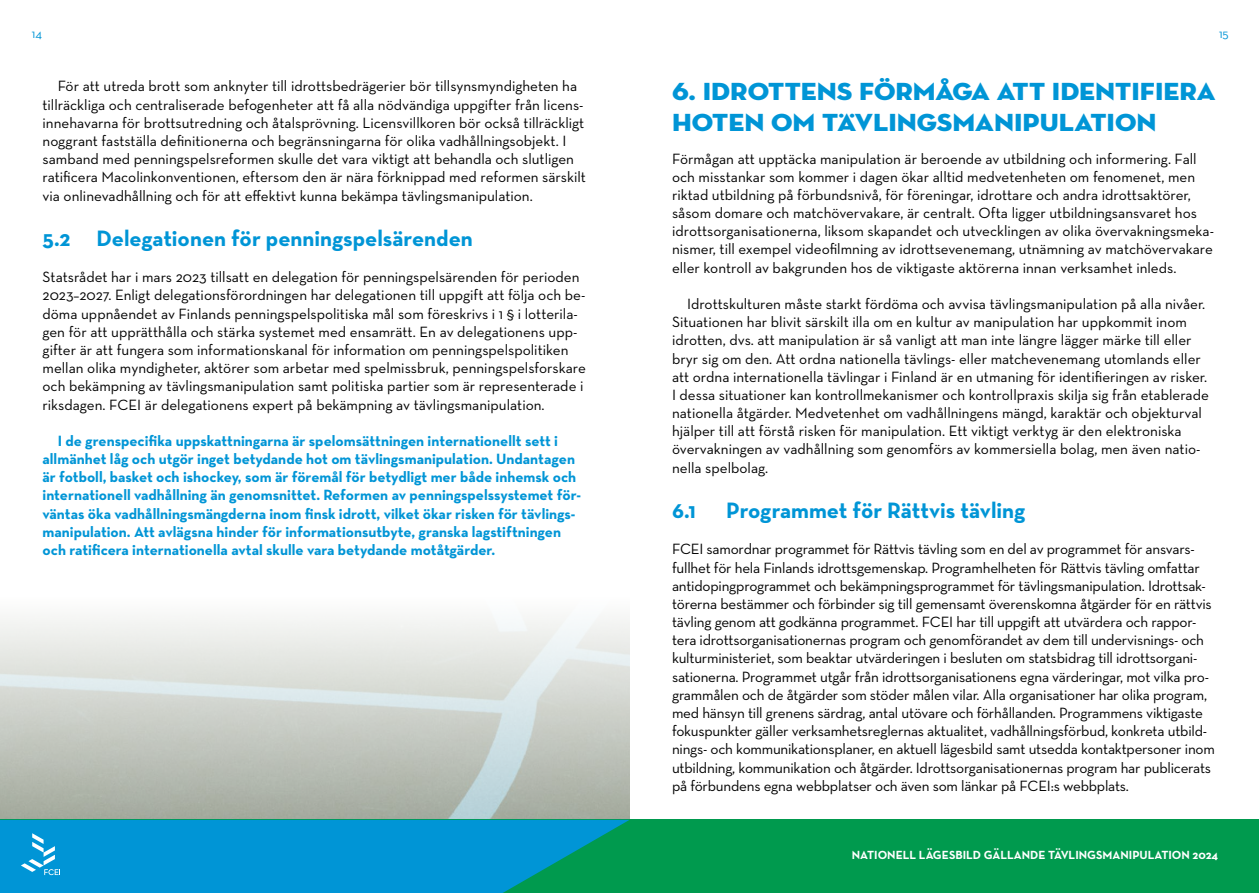
<style>
.page{position:relative;width:1259px;height:893px;background:#fff}
.page>*{position:absolute;margin:0;border:0;box-sizing:border-box;transform-origin:0 0}
.Otsikko_H1{font:25.2px/30.3px "Neutra Disp Titling";color:#0095d6;scale:1.09 1}
.Leipis{font:700 22.65px "Neutra Text";color:#0095d6}
.Väliotsikko{font:700 22.65px "Neutra Text";color:#0095d6}
.Leipis-2{font:15.15px/18.1px "Neutra Text";color:#000}
.Leipis-3{font:700 15.15px/18.1px "Neutra Text";color:#0095d6}
.t1{font:12.6px "Neutra Text";color:#0095d6}
.t2{font:700 12px "Neutra Text";color:#fff}
</style>
<div class="page">
<img style="left:0;top:618px;width:629px;height:202px">
<div style="left:0;top:820px;width:1259px;height:73px;background:#009a4e"></div>
<svg style="left:0;top:820px;width:629px;height:73px;fill:#0095d6"></svg>
<svg style="left:21px;top:833px;width:39px;height:42px"></svg>
<p class="t1" style="left:32px;top:26px;width:12px">14</p>
<p class="t1" style="left:1219px;top:26px;width:11px">15</p>
<p class="Leipis-2" style="left:43px;top:77px;width:545px;text-indent:15px">För att utreda brott som anknyter till idrottsbedrägerier bör tillsynsmyndigheten ha tillräckliga och centraliserade befogenheter att få alla nödvändiga uppgifter från licens&shy;innehavarna för brottsutredning och åtalsprövning. Licensvillkoren bör också tillräckligt noggrant fastställa definitionerna och begränsningarna för olika vadhållningsobjekt. I samband med penningspelsreformen skulle det vara viktigt att behandla och slutligen ratificera Macolinkonventionen, eftersom den är nära förknippad med reformen särskilt via onlinevadhållning och för att effektivt kunna bekämpa tävlingsmanipulation.</p>
<p class="Leipis" style="left:43px;top:224px;width:432px">5.2 Delegationen för penningspelsärenden</p>
<p class="Leipis-2" style="left:43px;top:268px;width:545px">Statsrådet har i mars 2023 tillsatt en delegation för penningspelsärenden för perioden 2023–2027. Enligt delegationsförordningen har delegationen till uppgift att följa och be&shy;döma uppnåendet av Finlands penningspelspolitiska mål som föreskrivs i 1 § i lotterila&shy;gen för att upprätthålla och stärka systemet med ensamrätt. En av delegationens upp&shy;gifter är att fungera som informationskanal för information om penningspelspolitiken mellan olika myndigheter, aktörer som arbetar med spelmissbruk, penningspelsforskare och bekämpning av tävlingsmanipulation samt politiska partier som är representerade i riksdagen. FCEI är delegationens expert på bekämpning av tävlingsmanipulation.</p>
<p class="Leipis-3" style="left:43px;top:431px;width:540px;text-indent:15px">I de grenspecifika uppskattningarna är spelomsättningen internationellt sett i allmänhet låg och utgör inget betydande hot om tävlingsmanipulation. Undantagen är fotboll, basket och ishockey, som är föremål för betydligt mer både inhemsk och internationell vadhållning än genomsnittet. Reformen av penningspelssystemet för&shy;väntas öka vadhållningsmängderna inom finsk idrott, vilket ökar risken för tävlings&shy;manipulation. Att avlägsna hinder för informationsutbyte, granska lagstiftningen och ratificera internationella avtal skulle vara betydande motåtgärder.</p>
<h1 class="Otsikko_H1" style="left:672px;top:77px;width:500px">6. IDROTTENS FÖRMÅGA ATT IDENTIFIERA<br>HOTEN OM TÄVLINGSMANIPULATION</h1>
<p class="Leipis-2" style="left:672px;top:149px;width:543px">Förmågan att upptäcka manipulation är beroende av utbildning och informering. Fall och misstankar som kommer i dagen ökar alltid medvetenheten om fenomenet, men riktad utbildning på förbundsnivå, för föreningar, idrottare och andra idrottsaktörer, såsom domare och matchövervakare, är centralt. Ofta ligger utbildningsansvaret hos idrottsorganisationerna, liksom skapandet och utvecklingen av olika övervakningsmeka&shy;nismer, till exempel videofilmning av idrottsevenemang, utnämning av matchövervakare eller kontroll av bakgrunden hos de viktigaste aktörerna innan verksamhet inleds.</p>
<p class="Leipis-2" style="left:672px;top:294px;width:538px;text-indent:15px">Idrottskulturen måste starkt fördöma och avvisa tävlingsmanipulation på alla nivåer.<br>Situationen har blivit särskilt illa om en kultur av manipulation har uppkommit inom idrotten, dvs. att manipulation är så vanligt att man inte längre lägger märke till eller bryr sig om den. Att ordna nationella tävlings- eller matchevenemang utomlands eller att ordna internationella tävlingar i Finland är en utmaning för identifieringen av risker.<br>I dessa situationer kan kontrollmekanismer och kontrollpraxis skilja sig från etablerade nationella åtgärder. Medvetenhet om vadhållningens mängd, karaktär och objekturval hjälper till att förstå risken för manipulation. Ett viktigt verktyg är den elektroniska övervakningen av vadhållning som genomförs av kommersiella bolag, men även natio&shy;nella spelbolag.</p>
<p class="Väliotsikko" style="left:672px;top:496px;width:26px">6.1</p>
<p class="Väliotsikko" style="left:726px;top:496px;width:301px">Programmet för Rättvis tävling</p>
<p class="Leipis-2" style="left:672px;top:540px;width:544px">FCEI samordnar programmet för Rättvis tävling som en del av programmet för ansvars&shy;fullhet för hela Finlands idrottsgemenskap. Programhelheten för Rättvis tävling omfattar antidopingprogrammet och bekämpningsprogrammet för tävlingsmanipulation. Idrottsak&shy;törerna bestämmer och förbinder sig till gemensamt överenskomna åtgärder för en rättvis tävling genom att godkänna programmet. FCEI har till uppgift att utvärdera och rappor&shy;tera idrottsorganisationernas program och genomförandet av dem till undervisnings- och kulturministeriet, som beaktar utvärderingen i besluten om statsbidrag till idrottsorgani&shy;sationerna. Programmet utgår från idrottsorganisationens egna värderingar, mot vilka pro&shy;grammålen och de åtgärder som stöder målen vilar. Alla organisationer har olika program, med hänsyn till grenens särdrag, antal utövare och förhållanden. Programmens viktigaste fokuspunkter gäller verksamhetsreglernas aktualitet, vadhållningsförbud, konkreta utbild&shy;nings- och kommunikationsplaner, en aktuell lägesbild samt utsedda kontaktpersoner inom utbildning, kommunikation och åtgärder. Idrottsorganisationernas program har publicerats på förbundens egna webbplatser och även som länkar på FCEI:s webbplats.</p>
<p class="t2" style="left:852px;top:847px;width:368px">NATIONELL LÄGESBILD GÄLLANDE TÄVLINGSMANIPULATION 2024</p>
</div>
